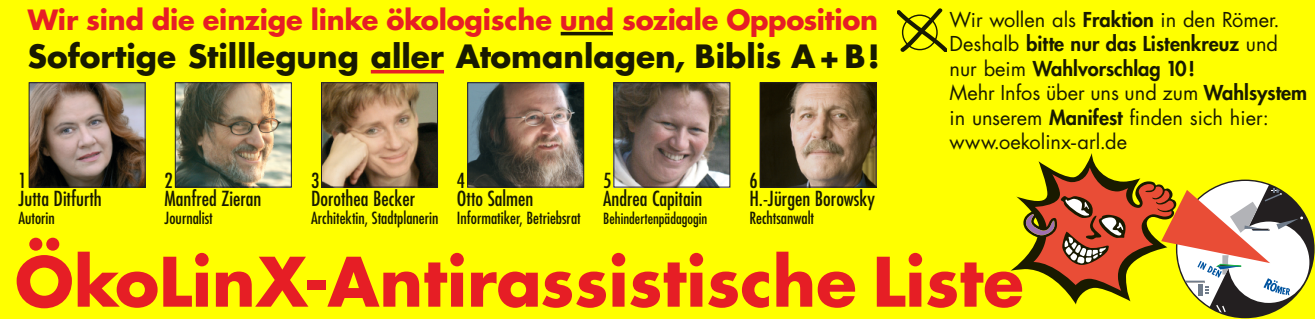
<style>
.page{position:relative;width:1315px;height:319px;background:#ff0}
.page>*{position:absolute;margin:0;border:0;box-sizing:border-box;transform-origin:0 0}
.t1{font:700 66.25px "Futura";color:#e61e25}
.t2{font:700 31.25px "Futura";color:#191a00}
.t3{font:700 27.25px "Futura";letter-spacing:-.005em;color:#e61e25}
.t4{font:condensed 20.25px/18.2px "Futura";color:#191a00}
.t5{font:20px/24.5px "Futura";color:#191a00}
.t6{font:condensed 16.38px "Futura";color:#191a00}
.t7{font:condensed 15px "Futura";color:#191a00}
.s1{font-weight:800}
</style>
<div class="page">
<img style="left:177px;top:84px;width:113px;height:101px">
<div style="left:175px;top:82px;width:117px;height:105px;border:1px solid #231f20"></div>
<img style="left:762px;top:84px;width:112px;height:101px">
<div style="left:760px;top:82px;width:116px;height:105px;border:1px solid #231f20"></div>
<img style="left:323px;top:84px;width:113px;height:101px">
<div style="left:321px;top:82px;width:117px;height:105px;border:1px solid #231f20"></div>
<img style="left:31px;top:84px;width:112px;height:101px">
<div style="left:29px;top:82px;width:116px;height:105px;border:1px solid #231f20"></div>
<img style="left:615px;top:84px;width:113px;height:101px">
<div style="left:613px;top:82px;width:117px;height:105px;border:1px solid #231f20"></div>
<img style="left:469px;top:84px;width:113px;height:101px">
<div style="left:467px;top:82px;width:117px;height:105px;border:1px solid #231f20"></div>
<svg style="left:897px;top:9px;width:50px;height:43px"></svg>
<hr style="left:371px;top:70px;width:73px;height:3px;background:#e61e25">
<hr style="left:561px;top:32px;width:52px;height:3px;background:#191a00">
<svg style="left:1010px;top:153px;width:121px;height:151px"></svg>
<svg style="left:1033px;top:167px;width:128px;height:124px"></svg>
<svg style="left:1026px;top:214px;width:28px;height:21px"></svg>
<svg style="left:1061px;top:196px;width:64px;height:69px;background:#b85c48"></svg>
<svg style="left:1161px;top:181px;width:148px;height:132px"></svg>
<h3 class="t3" style="left:28px;top:7px;width:852px">Wir sind die einzige linke ökologische und soziale Opposition</h3>
<h2 class="t2" style="left:28px;top:42px;width:853px">Sofortige Stilllegung aller Atomanlagen, Biblis A+ B!</h2>
<p class="t5" style="left:949px;top:9px;width:359px">Wir wollen als <span class="s1">Fraktion</span> in den Römer.<br>Deshalb <span class="s1">bitte nur das Listenkreuz</span> und nur beim <span class="s1">Wahlvorschlag 10!<br></span>Mehr Infos über uns und zum <span class="s1">Wahlsystem </span>in unserem <span class="s1">Manifest</span> finden sich hier: www.oekolinx-arl.de</p>
<p class="t4" style="left:165px;top:172px;width:98px">2<br>Manfred Zieran</p>
<p class="t6" style="left:165px;top:211px;width:50px">Journalist</p>
<p class="t4" style="left:749px;top:172px;width:127px">6<br>H.-Jürgen Borowsky</p>
<p class="t6" style="left:749px;top:211px;width:66px">Rechtsanwalt</p>
<p class="t4" style="left:457px;top:172px;width:78px">4<br>Otto Salmen</p>
<p class="t6" style="left:457px;top:211px;width:125px">Informatiker, Betriebsrat</p>
<p class="t4" style="left:603px;top:172px;width:101px">5<br>Andrea Capitain</p>
<p class="t7" style="left:603px;top:212px;width:106px">Behindertenpädagogin</p>
<p class="t4" style="left:18px;top:172px;width:85px">1<br>Jutta Ditfurth</p>
<p class="t6" style="left:18px;top:211px;width:38px">Autorin</p>
<p class="t4" style="left:311px;top:172px;width:106px">3<br>Dorothea Becker</p>
<p class="t6" style="left:311px;top:211px;width:129px">Architektin, Stadtplanerin</p>
<h1 class="t1" style="left:15px;top:252px;width:1010px">ÖkoLinX-Antirassistische Liste</h1>
</div>
